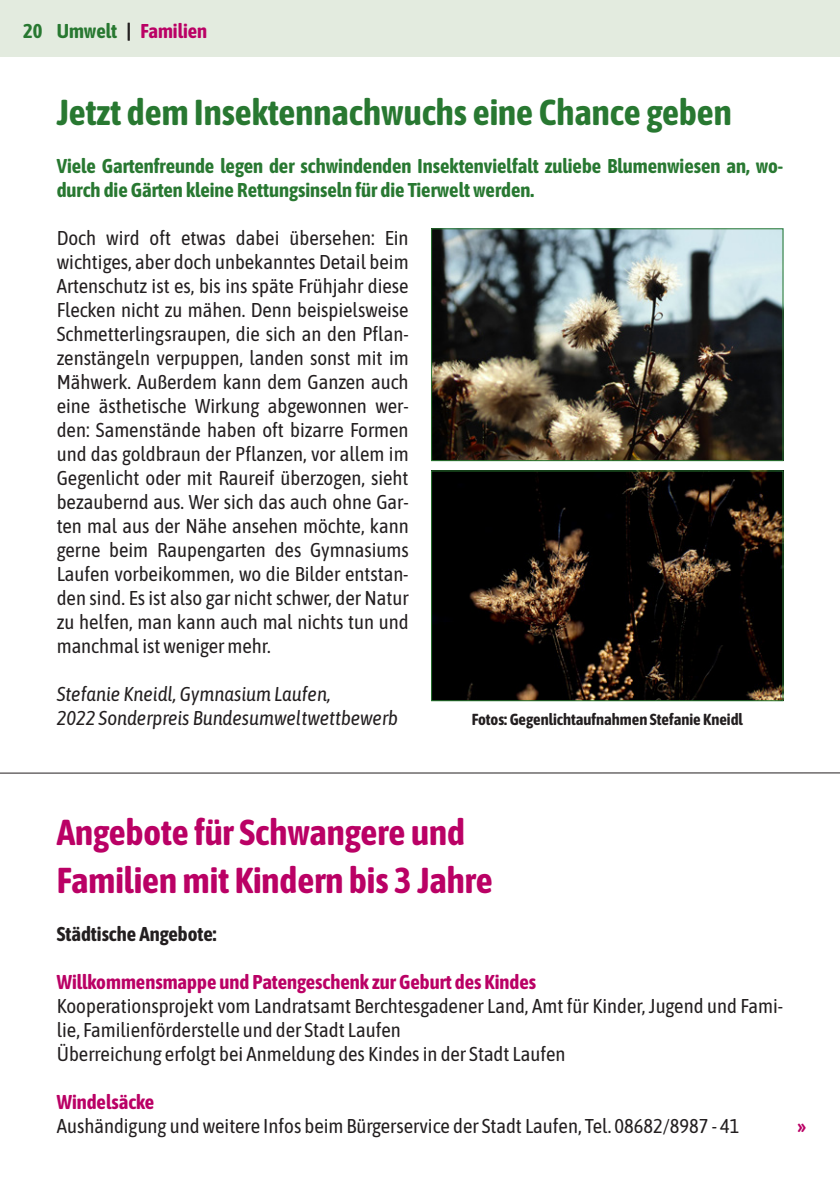
<style>
.page{position:relative;width:840px;height:1191px;background:#fff}
.page>*{position:absolute;margin:0;border:0;box-sizing:border-box;transform-origin:0 0}
.t1{font:36px/48px "Asap";color:#ba0165}
.t2{font:36px "Asap";color:#287831}
.t3{font:20px/24px "Asap";color:#231f20}
.t4{font:20px/24px "Asap";color:#287831}
.t5{font:italic 20px/24px "Asap";color:#231f20}
.t6{font:20px "Asap";color:#ba0165}
.t7{font:16px "Asap";color:#231f20}
.s1{color:#231f20}
.s2{color:#ba0165}
</style>
<div class="page">
<img style="left:433px;top:230px;width:347px;height:229px">
<div style="left:431px;top:228px;width:351px;height:233px;border:1px solid #287831"></div>
<img style="left:433px;top:473px;width:347px;height:226px">
<div style="left:431px;top:471px;width:351px;height:230px;border:1px solid #287831"></div>
<div style="left:0;top:0;width:839px;height:57px;background:#e3ebdf"></div>
<hr style="left:0;top:772px;width:839px;height:1px;background:#231f20">
<p class="t4" style="left:23px;top:18px;width:185px">20 Umwelt <span class="s1">|</span> <span class="s2">Familien</span></p>
<h1 class="t2" style="left:57px;top:87px;width:676px">Jetzt dem Insektennachwuchs eine Chance geben</h1>
<p class="t4" style="left:57px;top:153px;width:727px">Viele Gartenfreunde legen der schwindenden Insektenvielfalt zuliebe Blumenwiesen an, wo&shy;durch die Gärten kleine Rettungsinseln für die Tierwelt werden.</p>
<p class="t3" style="left:57px;top:225px;width:353px;text-align:justify">Doch wird oft etwas dabei übersehen: Ein wichtiges, aber doch unbekanntes Detail beim Artenschutz ist es, bis ins späte Frühjahr diese Flecken nicht zu mähen. Denn beispielsweise Schmetterlingsraupen, die sich an den Pflan&shy;zenstängeln verpuppen, landen sonst mit im Mähwerk. Außerdem kann dem Ganzen auch eine ästhetische Wirkung abgewonnen wer&shy;den: Samenstände haben oft bizarre Formen und das goldbraun der Pflanzen, vor allem im Gegenlicht oder mit Raureif überzogen, sieht bezaubernd aus. Wer sich das auch ohne Gar&shy;ten mal aus der Nähe ansehen möchte, kann gerne beim Raupengarten des Gymnasiums Laufen vorbeikommen, wo die Bilder entstan&shy;den sind. Es ist also gar nicht schwer, der Natur zu helfen, man kann auch mal nichts tun und manchmal ist weniger mehr.</p>
<p class="t5" style="left:57px;top:681px;width:342px">Stefanie Kneidl, Gymnasium Laufen,<br>2022 Sonderpreis Bundesumweltwettbewerb</p>
<p class="t7" style="left:471px;top:708px;width:272px">Fotos: Gegenlichtaufnahmen Stefanie Kneidl</p>
<h1 class="t1" style="left:57px;top:806px;width:437px">Angebote für Schwangere und<br>Familien mit Kindern bis 3 Jahre</h1>
<p class="t3" style="left:57px;top:921px;width:161px">Städtische Angebote:</p>
<p class="t6" style="left:57px;top:968px;width:480px">Willkommensmappe und Patengeschenk zur Geburt des Kindes</p>
<p class="t3" style="left:57px;top:993px;width:727px">Kooperationsprojekt vom Landratsamt Berchtesgadener Land, Amt für Kinder, Jugend und Fami&shy;lie, Familienförderstelle und der Stadt Laufen<br>Überreichung erfolgt bei Anmeldung des Kindes in der Stadt Laufen</p>
<p class="t6" style="left:57px;top:1088px;width:99px">Windelsäcke</p>
<p class="t3" style="left:57px;top:1113px;width:684px">Aushändigung und weitere Infos beim Bürgerservice der Stadt Laufen, Tel. 08682/8987 - 41</p>
<p class="t6" style="left:797px;top:1112px;width:10px">»</p>
</div>
